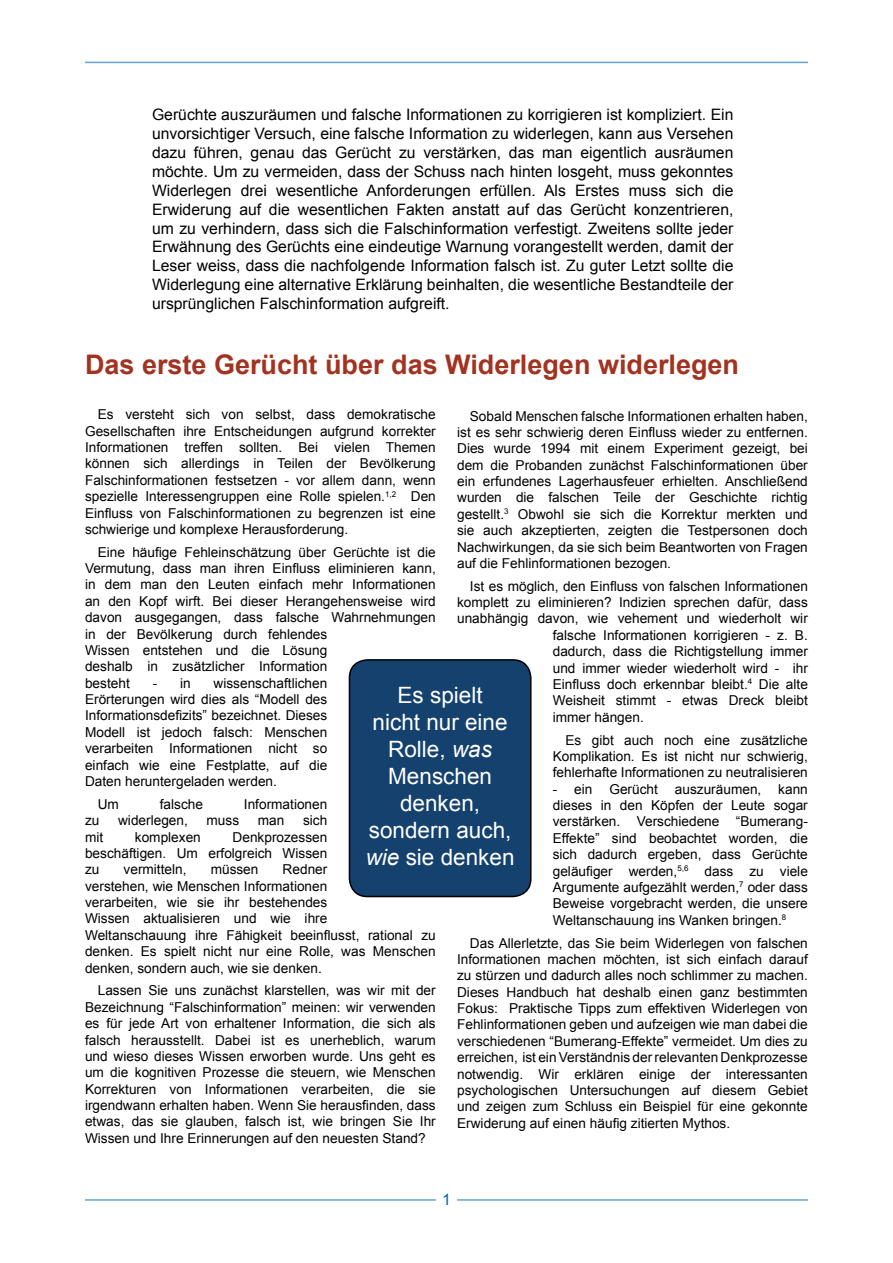
<style>
.page{position:relative;width:893px;height:1263px;background:#fff}
.page>*{position:absolute;margin:0;border:0;box-sizing:border-box;transform-origin:0 0}
.t1{font:700 27px "Arial";color:#a33321}
.t2{font:22.5px/27px "Arial";color:#fff;text-align:center}
.t3{font:15.75px/18.9px "Arial";color:#000;text-align:justify}
.t4{font:15.75px "Arial";color:#0364aa}
.t5{font:13.65px/16.4px "Arial";color:#000;text-align:justify}
.s1{font-style:italic}
</style>
<div class="page">
<div style="left:349px;top:660px;width:182px;height:236px;background:#14416d;border-radius:18px"></div>
<div style="left:349px;top:659px;width:182px;height:238px;border:2px solid #000;border-radius:18px"></div>
<hr style="left:85px;top:62px;width:723px;height:1px;background:#65a3d4">
<hr style="left:85px;top:1199px;width:351px;height:2px;background:#65a3d4">
<hr style="left:457px;top:1199px;width:351px;height:2px;background:#65a3d4">
<p class="t3" style="left:152px;top:105px;width:583px">Gerüchte auszuräumen und falsche Informationen zu korrigieren ist kompliziert. Ein unvorsichtiger Versuch, eine falsche Information zu widerlegen, kann aus Versehen dazu führen, genau das Gerücht zu verstärken, das man eigentlich ausräumen möchte. Um zu vermeiden, dass der Schuss nach hinten losgeht, muss gekonntes Widerlegen drei wesentliche Anforderungen erfüllen. Als Erstes muss sich die Erwiderung auf die wesentlichen Fakten anstatt auf das Gerücht konzentrieren, um zu verhindern, dass sich die Falschinformation verfestigt. Zweitens sollte jeder Erwähnung des Gerüchts eine eindeutige Warnung vorangestellt werden, damit der Leser weiss, dass die nachfolgende Information falsch ist. Zu guter Letzt sollte die Widerlegung eine alternative Erklärung beinhalten, die wesentliche Bestandteile der ursprünglichen Falschinformation aufgreift.</p>
<h1 class="t1" style="left:85px;top:346px;width:655px">Das erste Gerücht über das Widerlegen widerlegen</h1>
<p class="t5" style="left:85px;top:406px;width:352px;text-indent:13px">Es versteht sich von selbst, dass demokratische Gesellschaften ihre Entscheidungen aufgrund korrekter Informationen treffen sollten. Bei vielen Themen können sich allerdings in Teilen der Bevölkerung Falschinformationen festsetzen - vor allem dann, wenn spezielle Interessengruppen eine Rolle spielen.<sup>1,2</sup> Den Einfluss von Falschinformationen zu begrenzen ist eine schwierige und komplexe Herausforderung.</p>
<p class="t5" style="left:85px;top:544px;width:352px;text-align:left;text-indent:13px">Eine häufige Fehleinschätzung über Gerüchte ist die Vermutung, dass man ihren Einfluss eliminieren kann, in dem man den Leuten einfach mehr Informationen an den Kopf wirft. Bei dieser Herangehensweise wird davon ausgegangen, dass falsche Wahrnehmungen in der Bevölkerung durch fehlendes<br>Wissen entstehen und die Lösung<br>deshalb in zusätzlicher Information<br>besteht</p>
<p class="t5" style="left:457px;top:408px;width:352px;text-indent:13px">Sobald Menschen falsche Informationen erhalten haben, ist es sehr schwierig deren Einfluss wieder zu entfernen.<br>Dies wurde 1994 mit einem Experiment gezeigt, bei dem die Probanden zunächst Falschinformationen über ein erfundenes Lagerhausfeuer erhielten. Anschließend wurden die falschen Teile der Geschichte richtig gestellt.<sup>3</sup> Obwohl sie sich die Korrektur merkten und sie auch akzeptierten, zeigten die Testpersonen doch Nachwirkungen, da sie sich beim Beantworten von Fragen auf die Fehlinformationen bezogen.</p>
<p class="t5" style="left:470px;top:578px;width:340px">Ist es möglich, den Einfluss von falschen Informationen</p>
<p class="t5" style="left:457px;top:594px;width:352px">komplett zu eliminieren? Indizien sprechen dafür, dass</p>
<p class="t5" style="left:457px;top:611px;width:352px">unabhängig davon, wie vehement und wiederholt wir</p>
<p class="t5" style="left:553px;top:627px;width:257px">falsche Informationen korrigieren - z. B.</p>
<p class="t5" style="left:553px;top:643px;width:257px">dadurch, dass die Richtigstellung immer</p>
<p class="t5" style="left:553px;top:660px;width:257px">und immer wieder wiederholt wird - ihr</p>
<p class="t5" style="left:553px;top:676px;width:257px">Einfluss doch erkennbar bleibt.<sup>4</sup> Die alte</p>
<p class="t5" style="left:553px;top:692px;width:257px">Weisheit stimmt - etwas Dreck bleibt</p>
<p class="t5" style="left:553px;top:709px;width:93px">immer hängen.</p>
<p class="t5" style="left:553px;top:732px;width:257px;text-indent:13px">Es gibt auch noch eine zusätzliche Komplikation. Es ist nicht nur schwierig, fehlerhafte Informationen zu neutralisieren</p>
<p class="t5" style="left:553px;top:781px;width:257px">- ein Gerücht auszuräumen, kann dieses in den Köpfen der Leute sogar verstärken. Verschiedene “Bumerang-Effekte” sind beobachtet worden, die sich dadurch ergeben, dass Gerüchte geläufiger werden,<sup>5,6</sup> dass zu viele Argumente aufgezählt werden,<sup>7</sup> oder dass Beweise vorgebracht werden, die unsere Weltanschauung ins Wanken bringen.<sup>8</sup></p>
<p class="t5" style="left:457px;top:935px;width:352px;text-indent:13px">Das Allerletzte, das Sie beim Widerlegen von falschen Informationen machen möchten, ist sich einfach darauf zu stürzen und dadurch alles noch schlimmer zu machen.<br>Dieses Handbuch hat deshalb einen ganz bestimmten Fokus: Praktische Tipps zum effektiven Widerlegen von Fehlinformationen geben und aufzeigen wie man dabei die verschiedenen “Bumerang-Effekte” vermeidet. Um dies zu erreichen, ist ein Verständnis der relevanten Denkprozesse notwendig. Wir erklären einige der interessanten psychologischen Untersuchungen auf diesem Gebiet und zeigen zum Schluss ein Beispiel für eine gekonnte Erwiderung auf einen häufig zitierten Mythos.</p>
<p class="t5" style="left:85px;top:675px;width:244px;text-indent:129px">wissenschaftlichen Erörterungen wird dies als “Modell des Informationsdefizits” bezeichnet. Dieses Modell ist jedoch falsch: Menschen verarbeiten Informationen nicht so einfach wie eine Festplatte, auf die Daten heruntergeladen werden.</p>
<p class="t5" style="left:98px;top:796px;width:23px">Um</p>
<p class="t5" style="left:160px;top:796px;width:45px">falsche</p>
<p class="t5" style="left:244px;top:796px;width:85px">Informationen</p>
<p class="t5" style="left:85px;top:812px;width:16px">zu</p>
<p class="t5" style="left:118px;top:812px;width:71px">widerlegen,</p>
<p class="t5" style="left:207px;top:812px;width:34px">muss</p>
<p class="t5" style="left:258px;top:812px;width:28px">man</p>
<p class="t5" style="left:303px;top:812px;width:26px">sich</p>
<p class="t5" style="left:85px;top:829px;width:20px">mit</p>
<p class="t5" style="left:135px;top:829px;width:67px">komplexen</p>
<p class="t5" style="left:153px;top:675px;width:40px">- in</p>
<h2 class="t2" style="left:366px;top:682px;width:150px">Es spielt<br>nicht nur eine<br>Rolle, <span class="s1">was<br></span>Menschen denken, sondern auch, <span class="s1">wie</span> sie denken</h2>
<p class="t5" style="left:85px;top:829px;width:244px;text-indent:148px">Denkprozessen beschäftigen. Um erfolgreich Wissen zu</p>
<p class="t5" style="left:124px;top:861px;width:64px">vermitteln,</p>
<p class="t5" style="left:211px;top:861px;width:49px">müssen</p>
<p class="t5" style="left:85px;top:861px;width:352px;text-align:left;text-indent:198px">Redner<br>verstehen, wie Menschen Informationen<br>verarbeiten, wie sie ihr bestehendes<br>Wissen aktualisieren und wie ihre<br>Weltanschauung ihre Fähigkeit beeinflusst, rational zu denken. Es spielt nicht nur eine Rolle, was Menschen denken, sondern auch, wie sie denken.</p>
<p class="t5" style="left:85px;top:982px;width:352px;text-indent:13px">Lassen Sie uns zunächst klarstellen, was wir mit der Bezeichnung “Falschinformation” meinen: wir verwenden es für jede Art von erhaltener Information, die sich als falsch herausstellt. Dabei ist es unerheblich, warum und wieso dieses Wissen erworben wurde. Uns geht es um die kognitiven Prozesse die steuern, wie Menschen Korrekturen von Informationen verarbeiten, die sie irgendwann erhalten haben. Wenn Sie herausfinden, dass etwas, das sie glauben, falsch ist, wie bringen Sie Ihr Wissen und Ihre Erinnerungen auf den neuesten Stand?</p>
<p class="t4" style="left:442px;top:1189px;width:10px">1</p>
</div>
